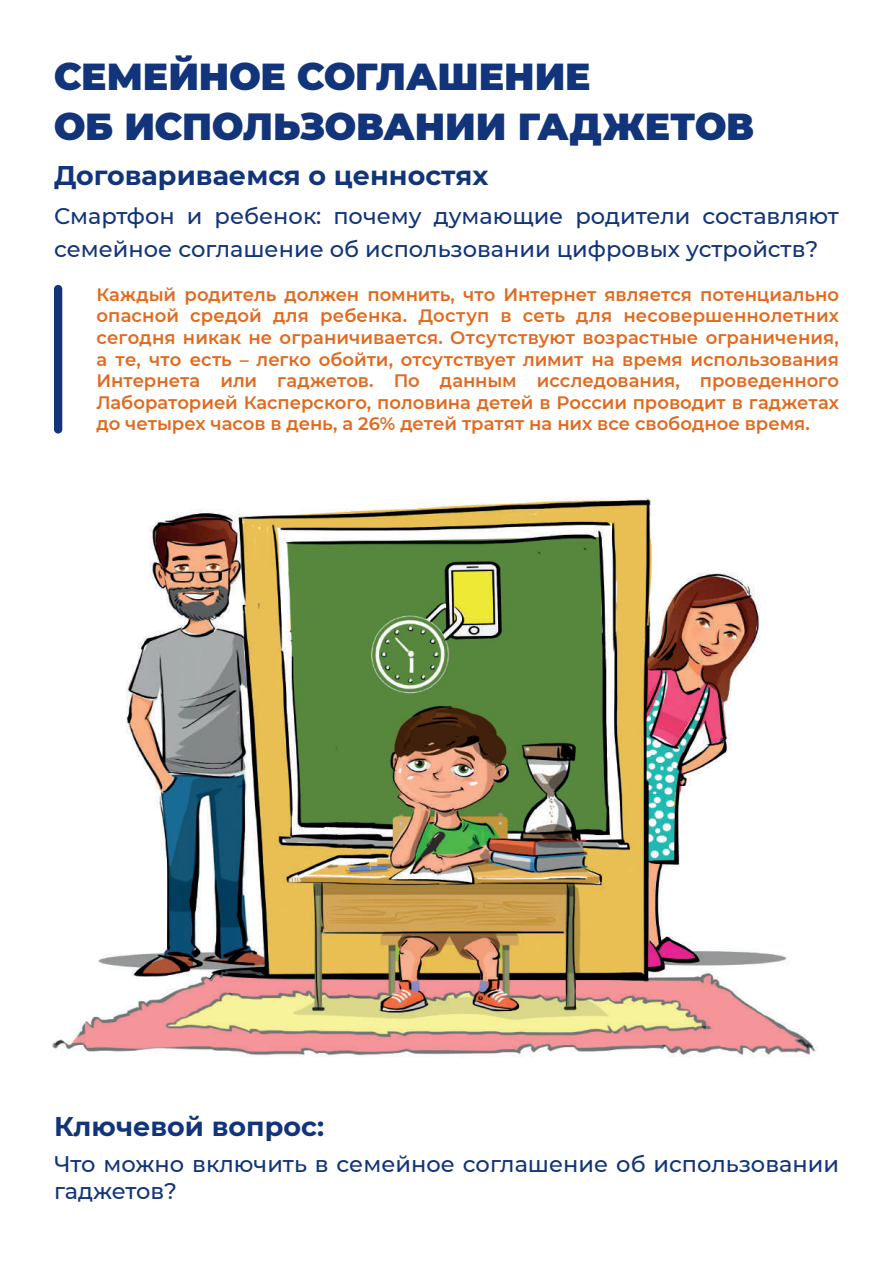
<style>
.page{position:relative;width:893px;height:1263px;background:#fff}
.page>*{position:absolute;margin:0;border:0;box-sizing:border-box;transform-origin:0 0}
.t1{font:900 37.5px/49.2px "Montserrat";letter-spacing:-.005em;color:#11347a}
.t2{font:700 27px "Montserrat";color:#11347a}
.t3{font:500 22.5px/32.4px "Montserrat";color:#11347a}
.t4{font:600 18px/21.6px "Montserrat";color:#e2691e;text-align:justify}
</style>
<div class="page">
<img style="left:52px;top:497px;width:765px;height:560px">
<div style="left:54px;top:285px;width:8px;height:148px;background:#11347a;border-radius:4px"></div>
<h1 class="t1" style="left:54px;top:50px;width:702px">СЕМЕЙНОЕ СОГЛАШЕНИЕ<br>ОБ ИСПОЛЬЗОВАНИИ ГАДЖЕТОВ</h1>
<h2 class="t2" style="left:54px;top:156px;width:436px">Договариваемся о ценностях</h2>
<p class="t3" style="left:54px;top:199px;width:786px">Смартфон и ребенок: почему думающие родители составляют семейное соглашение об использовании цифровых устройств?</p>
<p class="t4" style="left:97px;top:283px;width:744px">Каждый родитель должен помнить, что Интернет является потенциально опасной средой для ребенка. Доступ в сеть для несовершеннолетних сегодня никак не ограничивается. Отсутствуют возрастные ограничения, а те, что есть – легко обойти, отсутствует лимит на время использования Интернета или гаджетов. По данным исследования, проведенного Лабораторией Касперского, половина детей в России проводит в гаджетах до четырех часов в день, а 26% детей тратят на них все свободное время.</p>
<h2 class="t2" style="left:54px;top:1107px;width:272px">Ключевой вопрос:</h2>
<p class="t3" style="left:54px;top:1149px;width:786px;line-height:27px">Что можно включить в семейное соглашение об использовании гаджетов?</p>
</div>
